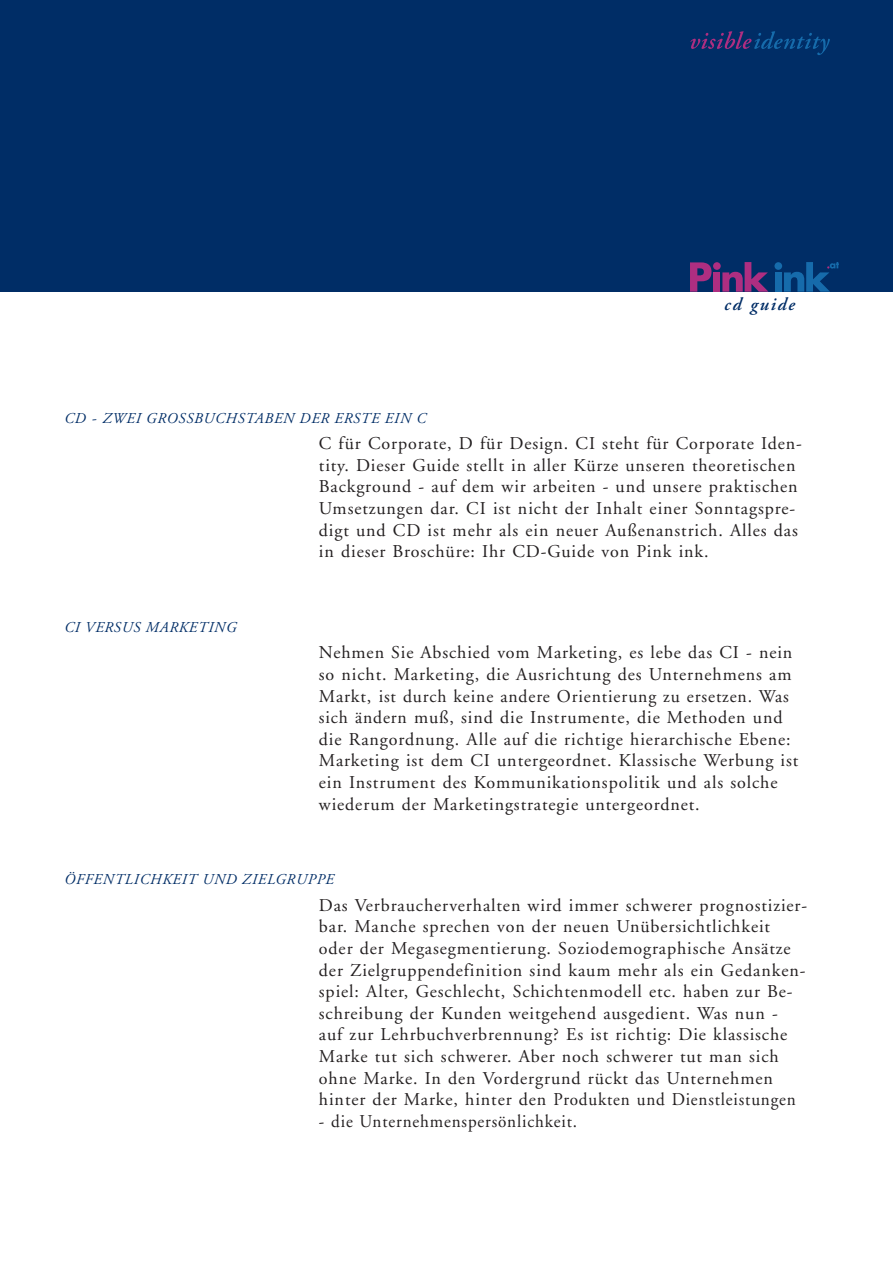
<style>
.page{position:relative;width:893px;height:1263px;background:#fff}
.page>*{position:absolute;margin:0;border:0;box-sizing:border-box;transform-origin:0 0}
.t1{font:18px/21.6px "Adobe Garamond";letter-spacing:.05em;color:#231f20}
.t2{font:18px "Adobe Garamond";letter-spacing:.05em;color:#231f20;scale:.95 1}
.t3{font:italic 600 18px "Adobe Garamond";letter-spacing:.095em;color:#002d66}
.t4{font:italic 15px "Adobe Garamond";letter-spacing:.05em;color:#002d66}
</style>
<div class="page">
<div style="left:0;top:0;width:893px;height:291px;background:#002d66"></div>
<div style="left:775px;top:272px;width:7px;height:19px;background:#166bab"></div>
<div style="left:774px;top:262px;width:8px;height:8px;background:#166bab;border-radius:50%"></div>
<svg style="left:722px;top:262px;width:46px;height:29px"></svg>
<div style="left:713px;top:272px;width:7px;height:19px;background:#ae2e81"></div>
<div style="left:713px;top:262px;width:8px;height:8px;background:#ae2e81;border-radius:50%"></div>
<svg style="left:690px;top:262px;width:21px;height:29px"></svg>
<svg style="left:784px;top:262px;width:55px;height:29px"></svg>
<svg style="left:690px;top:31px;width:140px;height:24px"></svg>
<p class="t3" style="left:724px;top:297px;width:72px">cd guide</p>
<p class="t4" style="left:64px;top:412px;width:363px">CD - ZWEI GROSSBUCHSTABEN DER ERSTE EIN C</p>
<p class="t1" style="left:319px;top:434px;width:485px">C für Corporate, D für Design. CI steht für Corporate Iden&shy;tity. Dieser Guide stellt in aller Kürze unseren theoretischen Background - auf dem wir arbeiten - und unsere praktischen Umsetzungen dar. CI ist nicht der Inhalt einer Sonntagspre&shy;digt und CD ist mehr als ein neuer Außenanstrich. Alles das in dieser Broschüre: Ihr CD-Guide von Pink ink.</p>
<p class="t4" style="left:64px;top:621px;width:174px">CI VERSUS MARKETING</p>
<p class="t1" style="left:319px;top:643px;width:481px">Nehmen Sie Abschied vom Marketing, es lebe das CI - nein so nicht. Marketing, die Ausrichtung des Unternehmens am Markt, ist durch keine andere Orientierung zu ersetzen. Was sich ändern muß, sind die Instrumente, die Methoden und die Rangordnung. Alle auf die richtige hierarchische Ebene:<br>Marketing ist dem CI untergeordnet. Klassische Werbung ist ein Instrument des Kommunikationspolitik und als solche wiederum der Marketingstrategie untergeordnet.</p>
<p class="t4" style="left:64px;top:873px;width:271px">ÖFFENTLICHKEIT UND ZIELGRUPPE</p>
<p class="t1" style="left:319px;top:896px;width:490px">Das Verbraucherverhalten wird immer schwerer prognostizier&shy;bar. Manche sprechen von der neuen Unübersichtlichkeit oder der Megasegmentierung. Soziodemographische Ansätze der Zielgruppendefinition sind kaum mehr als ein Gedanken&shy;spiel: Alter, Geschlecht, Schichtenmodell etc. haben zur Be&shy;schreibung der Kunden weitgehend ausgedient. Was nun -<br>auf zur Lehrbuchverbrennung? Es ist richtig: Die klassische Marke tut sich schwerer. Aber noch schwerer tut man sich ohne Marke. In den Vordergrund rückt das Unternehmen hinter der Marke, hinter den Produkten und Dienstleistungen</p>
<p class="t2" style="left:319px;top:1114px;width:273px">- die Unternehmenspersönlichkeit.</p>
</div>
